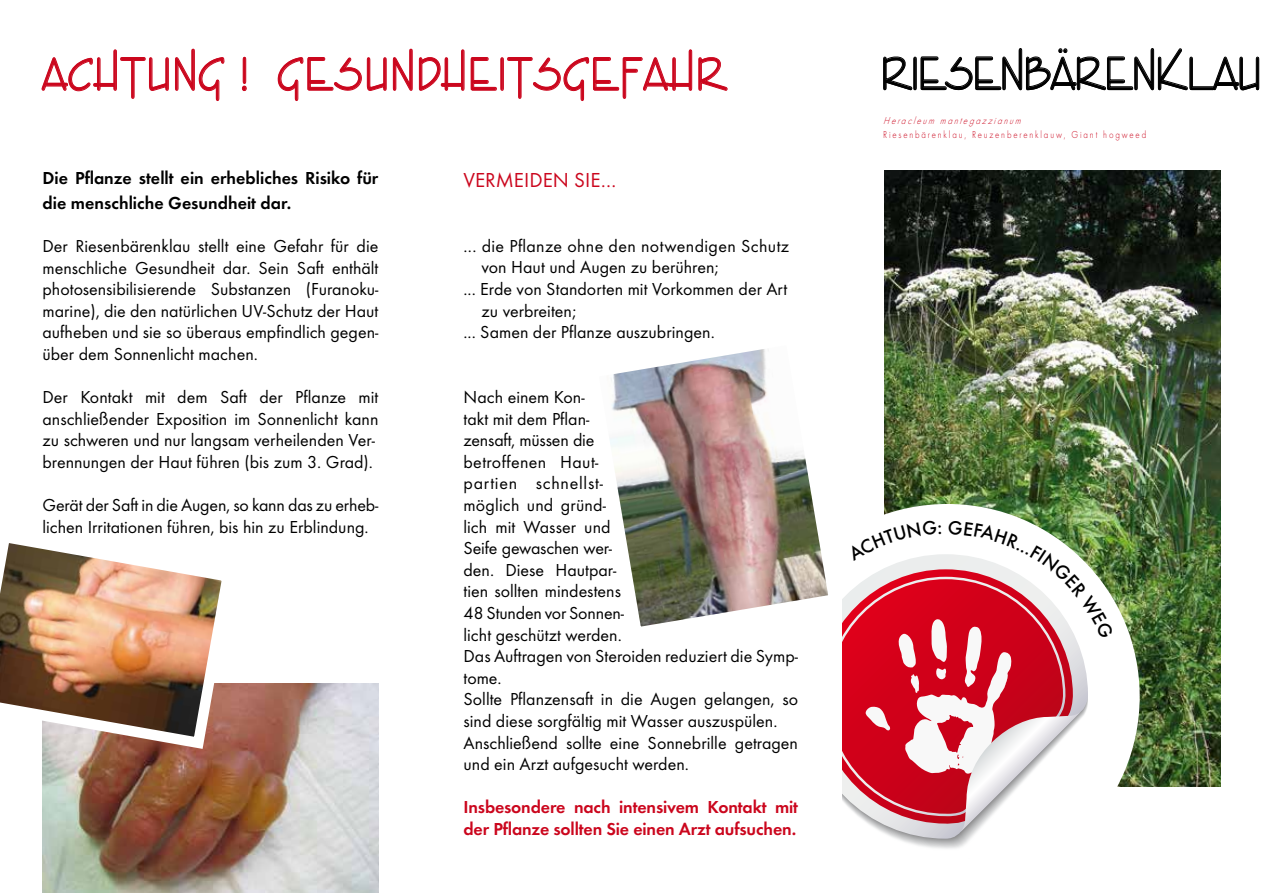
<style>
.page{position:relative;width:1263px;height:893px;background:#fff}
.page>*{position:absolute;margin:0;border:0;box-sizing:border-box;transform-origin:0 0}
.t1{font:45px "Entebbe";letter-spacing:.07em;color:#cb061d;scale:.84 1}
.t2{font:45px "Entebbe";letter-spacing:.005em;color:#000;scale:.84 1}
.t3{font:21px "Function";color:#cb061d}
.t4{font:18px/21.6px "Function";color:#000}
.t5{font:600 18px/21.6px "Function";letter-spacing:-.01em;color:#cb061d}
.t6{font:600 18px/25.2px "Function";color:#000}
.t7{font:18px "Function";letter-spacing:.02em;color:#000}
.t8{font:300 10.5px "Function";letter-spacing:.21em;color:#cb061d;scale:.84 1}
.t9{font:italic 300 10.5px "Function";color:#cb061d;scale:.84 1}
</style>
<div class="page">
<img style="left:43px;top:684px;width:335px;height:209px">
<img style="left:0;top:543px;width:240px;height:212px">
<img style="left:884px;top:170px;width:336px;height:617px">
<div style="left:755px;top:504px;width:385px;height:385px;background:#fff;border-radius:50%"></div>
<svg style="left:882px;top:832px;width:94px;height:7px"></svg>
<svg style="left:883px;top:48px;width:377px;height:43px"></svg>
<svg style="left:41px;top:49px;width:128px;height:50px"></svg>
<svg style="left:175px;top:49px;width:50px;height:52px"></svg>
<svg style="left:242px;top:57px;width:5px;height:34px"></svg>
<svg style="left:277px;top:49px;width:451px;height:52px"></svg>
<img style="left:610px;top:349px;width:236px;height:296px">
<svg style="left:846px;top:520px;width:268px;height:312px"></svg>
<h1 class="t1" style="left:43px;top:48px;width:816px">ACHTUNG ! GESUNDHEITSGEFAHR</h1>
<p class="t6" style="left:43px;top:165px;width:337px">Die Pflanze stellt ein erhebliches Risiko für die menschliche Gesundheit dar.</p>
<p class="t4" style="left:43px;top:235px;width:337px;text-align:justify">Der Riesenbärenklau stellt eine Gefahr für die menschliche Gesundheit dar. Sein Saft enthält photosensibilisierende Substanzen (Furanoku&shy;marine), die den natürlichen UV-Schutz der Haut aufheben und sie so überaus empfindlich gegen&shy;über dem Sonnenlicht machen.</p>
<p class="t4" style="left:43px;top:387px;width:337px">Der Kontakt mit dem Saft der Pflanze mit anschließender Exposition im Sonnenlicht kann zu schweren und nur langsam verheilenden Ver&shy;brennungen der Haut führen (bis zum 3. Grad).</p>
<p class="t4" style="left:43px;top:495px;width:337px">Gerät der Saft in die Augen, so kann das zu erheb&shy;lichen Irritationen führen, bis hin zu Erblindung.</p>
<p class="t3" style="left:463px;top:168px;width:154px">VERMEIDEN SIE…</p>
<p class="t7" style="left:463px;top:236px;width:327px">... die Pflanze ohne den notwendigen Schutz</p>
<p class="t4" style="left:481px;top:257px;width:239px">von Haut und Augen zu berühren;</p>
<p class="t4" style="left:463px;top:278px;width:325px">... Erde von Standorten mit Vorkommen der Art</p>
<p class="t4" style="left:481px;top:300px;width:96px">zu verbreiten;</p>
<p class="t4" style="left:463px;top:322px;width:253px">... Samen der Pflanze auszubringen.</p>
<p class="t4" style="left:463px;top:386px;width:336px">Nach einem Kon-<br>takt mit dem Pflan-<br>zensaft, müssen die<br>betroffenen Haut-<br>partien schnellst-<br>möglich und gründ-<br>lich mit Wasser und<br>Seife gewaschen wer-<br>den. Diese Hautpar-<br>tien sollten mindestens<br>48 Stunden vor Sonnen-<br>licht geschützt werden.<br>Das Auftragen von Steroiden reduziert die Symp&shy;tome.<br>Sollte Pflanzensaft in die Augen gelangen, so sind diese sorgfältig mit Wasser auszuspülen.<br>Anschließend sollte eine Sonnebrille getragen und ein Arzt aufgesucht werden.</p>
<p class="t5" style="left:463px;top:796px;width:336px">Insbesondere nach intensivem Kontakt mit der Pflanze sollten Sie einen Arzt aufsuchen.</p>
<h1 class="t2" style="left:881px;top:47px;width:453px">RIESENBÄRENKLAU</h1>
<p class="t9" style="left:883px;top:114px;width:169px">Heracleum mantegazzianum</p>
<p class="t8" style="left:883px;top:129px;width:315px">Riesenbärenklau, Reuzenberenklauw, Giant hogweed</p>
</div>
